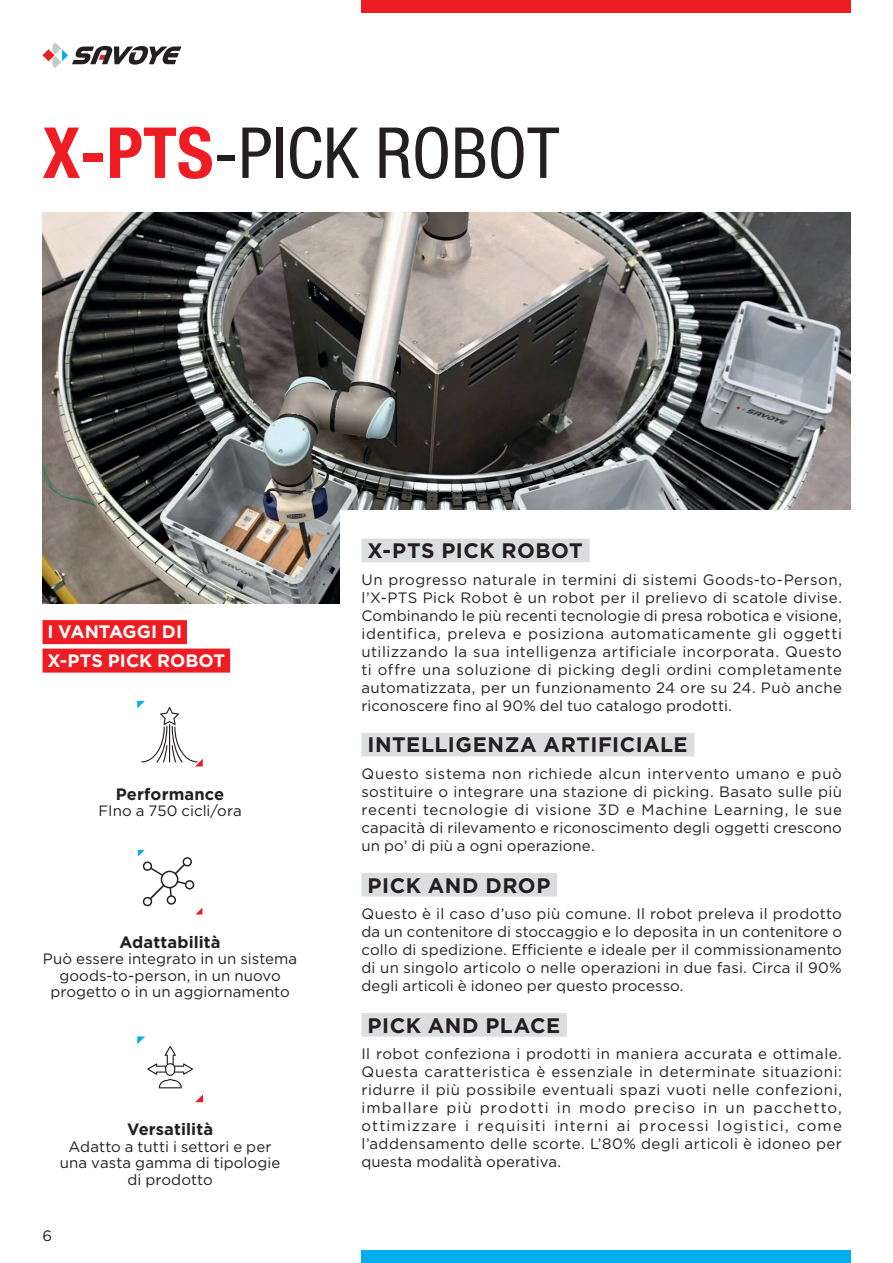
<style>
.page{position:relative;width:893px;height:1263px;background:#fff}
.page>*{position:absolute;margin:0;border:0;box-sizing:border-box;transform-origin:0 0}
.t1{font:condensed 70.5px "Helvetica Neue LT Std";color:#231f20}
.t2{font:700 21px "Gotham";letter-spacing:.025em;color:#231f20}
.t3{font:700 18px "Gotham";color:#fff}
.t4{font:700 16.5px "Gotham";letter-spacing:.005em;color:#231f20}
.t5{font:15px/18px "Gotham";letter-spacing:.005em;color:#231f20;text-align:justify}
.s1{font-weight:700;color:#ee1d23}
</style>
<div class="page">
<img style="left:43px;top:213px;width:807px;height:391px">
<div style="left:361px;top:0;width:489px;height:13px;background:#ee1d23"></div>
<div style="left:361px;top:1250px;width:489px;height:13px;background:#00aeef"></div>
<svg style="left:43px;top:43px;width:138px;height:25px"></svg>
<svg style="left:137px;top:701px;width:66px;height:65px"></svg>
<svg style="left:138px;top:850px;width:64px;height:64px"></svg>
<svg style="left:195px;top:1094px;width:8px;height:8px"></svg>
<svg style="left:137px;top:1036px;width:56px;height:52px"></svg>
<div style="left:43px;top:620px;width:144px;height:24px;background:#ee1d23"></div>
<div style="left:43px;top:649px;width:187px;height:24px;background:#ee1d23"></div>
<div style="left:340px;top:510px;width:553px;height:169px;background:#fff"></div>
<div style="left:361px;top:539px;width:229px;height:23px;background:#dcdddf"></div>
<div style="left:361px;top:733px;width:333px;height:23px;background:#dcdddf"></div>
<div style="left:361px;top:873px;width:196px;height:23px;background:#dcdddf"></div>
<div style="left:361px;top:1013px;width:206px;height:24px;background:#dcdddf"></div>
<p class="t1" style="left:43px;top:112px;width:519px"><span class="s1">X-PTS</span>-PICK ROBOT</p>
<p class="t3" style="left:47px;top:620px;width:136px">I VANTAGGI DI</p>
<p class="t3" style="left:47px;top:648px;width:179px">X-PTS PICK ROBOT</p>
<p class="t4" style="left:116px;top:783px;width:110px">Performance</p>
<p class="t5" style="left:98px;top:801px;width:145px">FIno a 750 cicli/ora</p>
<p class="t4" style="left:119px;top:931px;width:103px">Adattabilità</p>
<p class="t5" style="left:43px;top:950px;width:256px;line-height:16.5px;text-align:center">Può essere integrato in un sistema goods-to-person, in un nuovo progetto o in un aggiornamento</p>
<p class="t4" style="left:127px;top:1118px;width:88px">Versatilità</p>
<p class="t5" style="left:69px;top:1137px;width:204px">Adatto a tutti i settori e per</p>
<p class="t5" style="left:60px;top:1154px;width:222px">una vasta gamma di tipologie</p>
<p class="t5" style="left:127px;top:1170px;width:87px">di prodotto</p>
<p class="t5" style="left:43px;top:1227px;width:11px">6</p>
<p class="t2" style="left:368px;top:537px;width:217px">X-PTS PICK ROBOT</p>
<p class="t5" style="left:361px;top:570px;width:482px">Un progresso naturale in termini di sistemi Goods-to-Person, l’X-PTS Pick Robot è un robot per il prelievo di scatole divise.<br>Combinando le più recenti tecnologie di presa robotica e visione, identifica, preleva e posiziona automaticamente gli oggetti utilizzando la sua intelligenza artificiale incorporata. Questo ti offre una soluzione di picking degli ordini completamente automatizzata, per un funzionamento 24 ore su 24. Può anche riconoscere fino al 90% del tuo catalogo prodotti.</p>
<p class="t2" style="left:368px;top:731px;width:322px">INTELLIGENZA ARTIFICIALE</p>
<p class="t5" style="left:361px;top:764px;width:482px">Questo sistema non richiede alcun intervento umano e può sostituire o integrare una stazione di picking. Basato sulle più recenti tecnologie di visione 3D e Machine Learning, le sue capacità di rilevamento e riconoscimento degli oggetti crescono un po’ di più a ogni operazione.</p>
<p class="t2" style="left:368px;top:871px;width:184px">PICK AND DROP</p>
<p class="t5" style="left:361px;top:904px;width:482px">Questo è il caso d’uso più comune. Il robot preleva il prodotto da un contenitore di stoccaggio e lo deposita in un contenitore o collo di spedizione. Efficiente e ideale per il commissionamento di un singolo articolo o nelle operazioni in due fasi. Circa il 90% degli articoli è idoneo per questo processo.</p>
<p class="t2" style="left:368px;top:1011px;width:194px">PICK AND PLACE</p>
<p class="t5" style="left:361px;top:1045px;width:482px">Il robot confeziona i prodotti in maniera accurata e ottimale.<br>Questa caratteristica è essenziale in determinate situazioni: ridurre il più possibile eventuali spazi vuoti nelle confezioni, imballare più prodotti in modo preciso in un pacchetto, ottimizzare i requisiti interni ai processi logistici, come l’addensamento delle scorte. L’80% degli articoli è idoneo per questa modalità operativa.</p>
</div>
